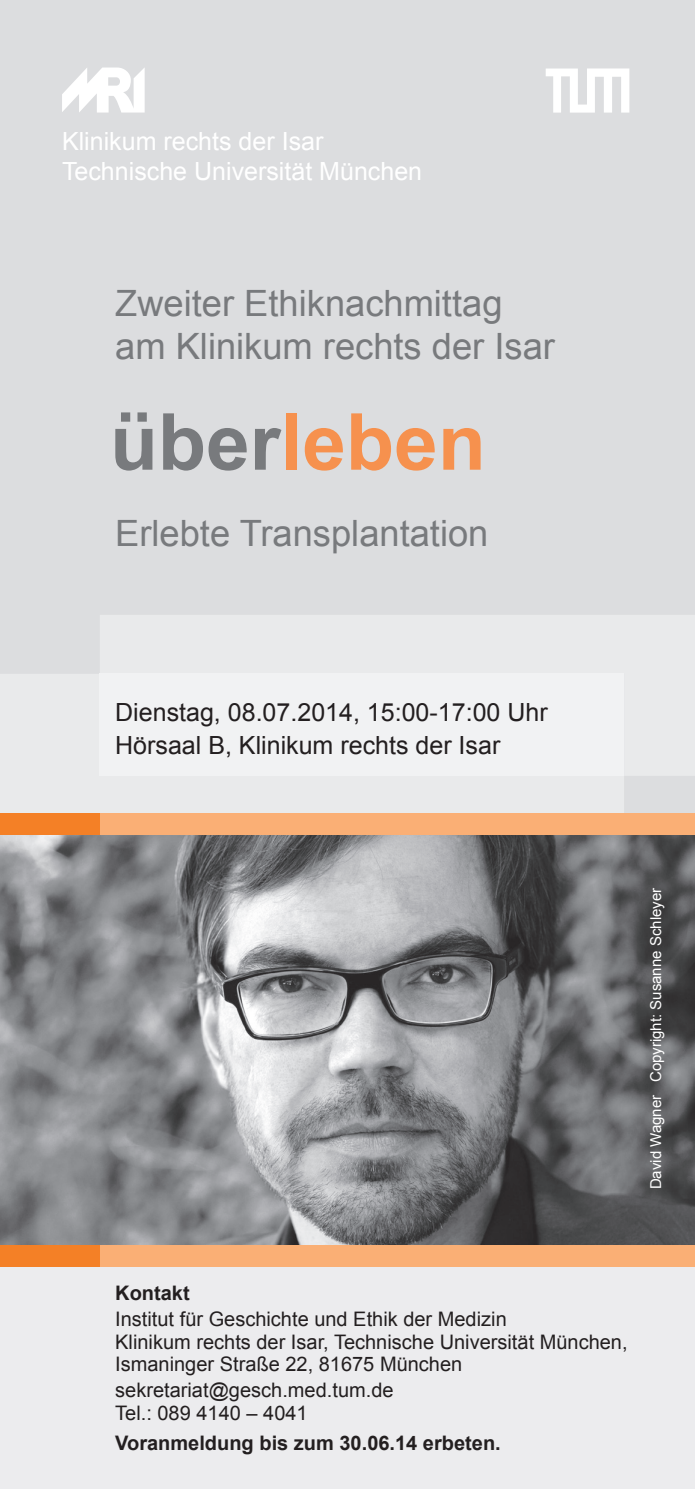
<style>
.page{position:relative;width:695px;height:1489px;background:#fff}
.page>*{position:absolute;margin:0;border:0;box-sizing:border-box;transform-origin:0 0}
.t1{font:700 78.5px "Arial";color:#f6914e}
.t2{font:36.25px/43.5px "Arial";color:#787a7d}
.t3{font:25px/32.5px "Arial";color:#231f20}
.t4{font:25px/30px "Arial";color:#fff}
.t5{font:20px/22.5px "Arial";color:#231f20}
.t6{font:700 20px "Arial";color:#231f20}
.t7{font:15px "Arial";color:#fff}
.s1{color:#787a7d}
</style>
<div class="page">
<div style="left:0;top:0;width:694px;height:1488px;background:#dcdddf"></div>
<img style="left:0;top:834px;width:694px;height:411px">
<svg style="left:546px;top:68px;width:83px;height:45px"></svg>
<div style="left:0;top:673px;width:624px;height:140px;background:#e9eaeb"></div>
<div style="left:0;top:1258px;width:694px;height:230px;background:#ececee"></div>
<div style="left:100px;top:615px;width:594px;height:160px;background:#e9eaeb"></div>
<div style="left:100px;top:673px;width:524px;height:102px;background:#f1f2f3"></div>
<svg style="left:62px;top:67px;width:83px;height:46px"></svg>
<div style="left:0;top:813px;width:694px;height:21px;background:#faaf75"></div>
<div style="left:0;top:1245px;width:694px;height:21px;background:#faaf75"></div>
<div style="left:0;top:813px;width:100px;height:21px;background:#f48026"></div>
<div style="left:0;top:1245px;width:100px;height:21px;background:#f48026"></div>
<p class="t4" style="left:62px;top:126px;width:361px">Klinikum rechts der Isar<br>Technische Universität München</p>
<h2 class="t2" style="left:115px;top:282px;width:441px">Zweiter Ethiknachmittag am Klinikum rechts der Isar</h2>
<h1 class="t1" style="left:110px;top:390px;width:377px"><span class="s1">über</span>leben</h1>
<h2 class="t2" style="left:115px;top:512px;width:374px">Erlebte Transplantation</h2>
<p class="t3" style="left:115px;top:696px;width:434px">Dienstag, 08.07.2014, 15:00-17:00 Uhr<br>Hörsaal B, Klinikum rechts der Isar</p>
<p class="t7" style="left:646px;top:1189px;width:303px;rotate:-90deg">David Wagner Copyright: Susanne Schleyer</p>
<p class="t6" style="left:115px;top:1279px;width:76px">Kontakt</p>
<p class="t5" style="left:115px;top:1308px;width:514px">Institut für Geschichte und Ethik der Medizin<br>Klinikum rechts der Isar, Technische Universität München,<br>Ismaninger Straße 22, 81675 München</p>
<p class="t5" style="left:115px;top:1379px;width:280px">sekretariat@gesch.med.tum.de<br>Tel.: 089 4140 – 4041</p>
<p class="t6" style="left:115px;top:1429px;width:387px">Voranmeldung bis zum 30.06.14 erbeten.</p>
</div>
